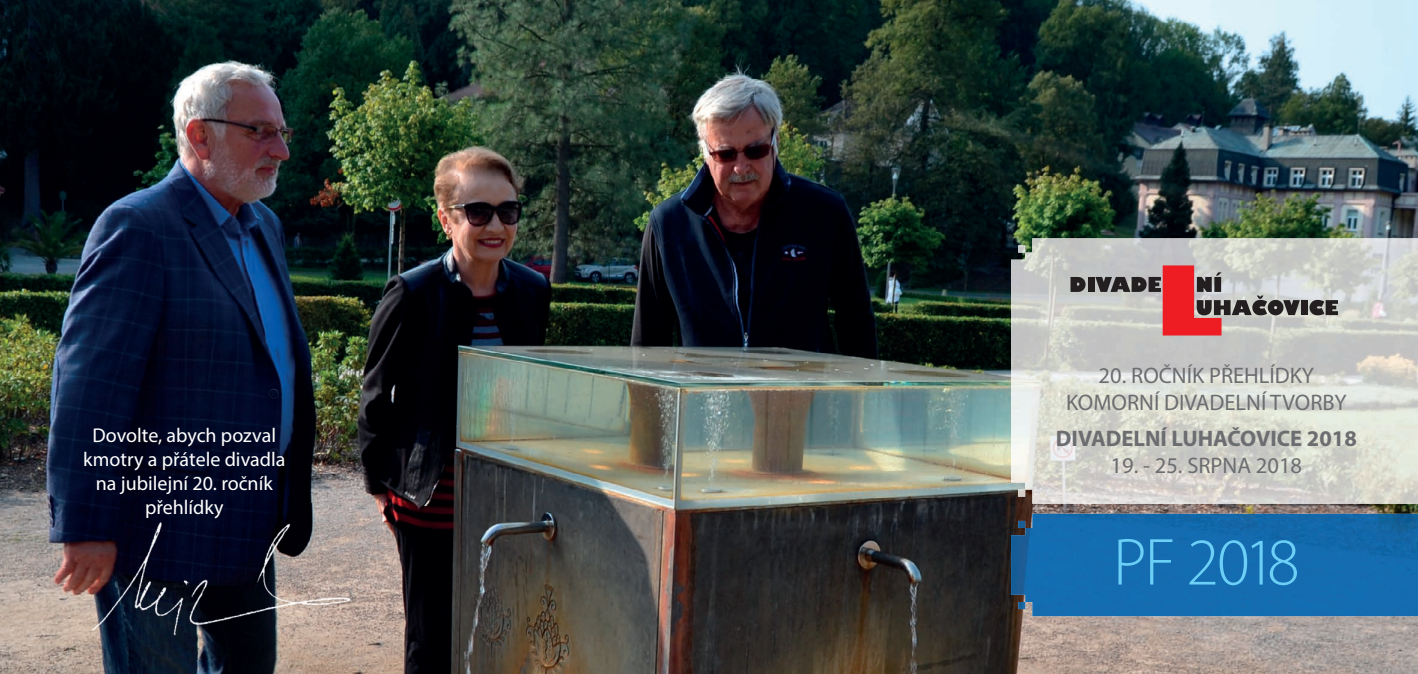
<style>
.page{position:relative;width:1418px;height:674px;background:#fff}
.page>*{position:absolute;margin:0;border:0;box-sizing:border-box;transform-origin:0 0}
.t1{font:300 67px "Myriad Pro";letter-spacing:-.06em;color:#6bcff6}
.t2{font:22.5px/27px "Myriad Pro";color:#6c6d70;text-align:center}
.t3{font:700 22.5px "Myriad Pro";color:#6c6d70}
.t4{font:20px/24px "Myriad Pro";color:#fff;text-align:center}
</style>
<div class="page">
<img style="left:0;top:0;width:1417px;height:673px">
<img style="left:1011px;top:238px;width:406px;height:265px">
<img style="left:1011px;top:513px;width:406px;height:102px">
<img style="left:67px;top:503px;width:302px;height:155px">
<svg style="left:1070px;top:277px;width:15px;height:15px"></svg>
<div style="left:1087px;top:277px;width:7px;height:15px;background:#231f20"></div>
<svg style="left:1095px;top:265px;width:204px;height:70px;background:#b89392"></svg>
<div style="left:1300px;top:300px;width:7px;height:15px;background:#231f20"></div>
<svg style="left:1309px;top:300px;width:28px;height:15px"></svg>
<p class="t4" style="left:83px;top:422px;width:204px">Dovolte, abych pozval kmotry a přátele divadla na jubilejní 20. ročník přehlídky</p>
<p class="t2" style="left:1066px;top:361px;width:282px">20. ROČNÍK PŘEHLÍDKY<br>KOMORNÍ DIVADELNÍ TVORBY</p>
<p class="t3" style="left:1055px;top:423px;width:302px">DIVADELNÍ LUHAČOVICE 2018</p>
<p class="t2" style="left:1110px;top:451px;width:193px">19. - 25. SRPNA 2018</p>
<h1 class="t1" style="left:1113px;top:525px;width:188px">PF 2018</h1>
</div>
